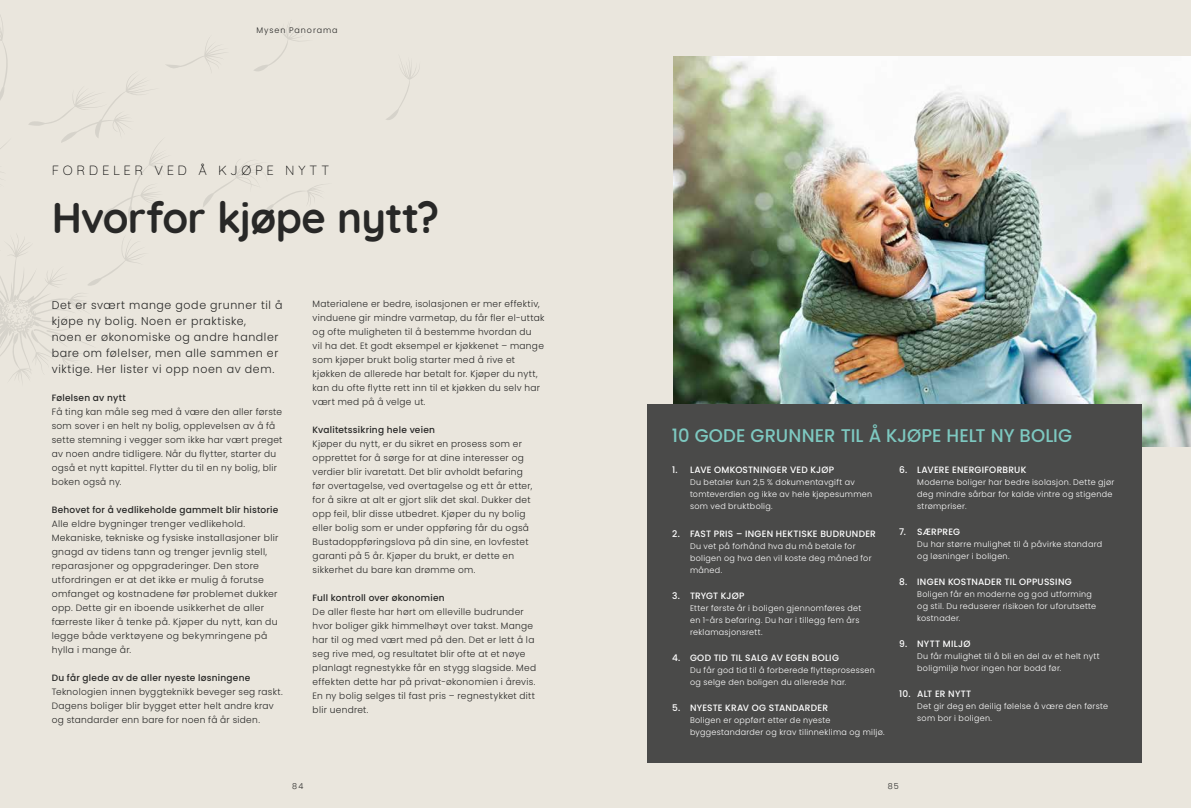
<style>
.page{position:relative;width:1191px;height:808px;background:#eae6dd}
.page>*{position:absolute;margin:0;border:0;box-sizing:border-box;transform-origin:0 0}
.t1{font:700 42.8px "Quicksand";letter-spacing:-.015em;color:#282827}
.t2{font:500 18.4px "Poppins";letter-spacing:.005em;color:#7dc8c0}
.t3{font:300 13.3px "Quicksand";letter-spacing:.285em;color:#000}
.t4{font:300 11.2px/16px "Poppins";letter-spacing:.055em;color:#282827}
.t5{font:300 9.2px/14px "Poppins";letter-spacing:.03em;color:#282827}
.t6{font:500 9.2px "Poppins";letter-spacing:.025em;color:#fff}
.t7{font:500 9.2px "Poppins";letter-spacing:.025em;color:#282827}
.t8{font:500 9.2px "Poppins";letter-spacing:-.005em;color:#fff}
.t9{font:300 8.2px/12px "Poppins";letter-spacing:.035em;color:#fff}
.t10{font:300 8.2px "Poppins";letter-spacing:.115em;color:#282827}
</style>
<div class="page">
<svg style="left:0;top:15px;width:419px;height:364px"></svg>
<img style="left:673px;top:57px;width:518px;height:390px">
<div style="left:647px;top:405px;width:494px;height:358px;background:#4a4a49"></div>
<p class="t10" style="left:256px;top:26px;width:82px">Mysen Panorama</p>
<h3 class="t3" style="left:52px;top:160px;width:279px">FORDELER VED Å KJØPE NYTT</h3>
<h1 class="t1" style="left:52px;top:183px;width:389px">Hvorfor kjøpe nytt?</h1>
<p class="t4" style="left:52px;top:297px;width:232px">Det er svært mange gode grunner til å kjøpe ny bolig. Noen er praktiske,<br>noen er økonomiske og andre handler bare om følelser, men alle sammen er viktige. Her lister vi opp noen av dem.</p>
<p class="t7" style="left:52px;top:392px;width:75px">Følelsen av nytt</p>
<p class="t5" style="left:52px;top:405px;width:232px">Få ting kan måle seg med å være den aller første som sover i en helt ny bolig, opplevelsen av å få sette stemning i vegger som ikke har vært preget av noen andre tidligere. Når du flytter, starter du også et nytt kapittel. Flytter du til en ny bolig, blir boken også ny.</p>
<p class="t7" style="left:52px;top:504px;width:228px">Behovet for å vedlikeholde gammelt blir historie</p>
<p class="t5" style="left:52px;top:517px;width:228px">Alle eldre bygninger trenger vedlikehold.<br>Mekaniske, tekniske og fysiske installasjoner blir gnagd av tidens tann og trenger jevnlig stell, reparasjoner og oppgraderinger. Den store utfordringen er at det ikke er mulig å forutse omfanget og kostnadene før problemet dukker opp. Dette gir en iboende usikkerhet de aller færreste liker å tenke på. Kjøper du nytt, kan du legge både verktøyene og bekymringene på hylla i mange år.</p>
<p class="t7" style="left:52px;top:672px;width:200px">Du får glede av de aller nyeste løsningene</p>
<p class="t5" style="left:52px;top:685px;width:233px">Teknologien innen byggteknikk beveger seg raskt.<br>Dagens boliger blir bygget etter helt andre krav og standarder enn bare for noen få år siden.</p>
<p class="t5" style="left:313px;top:297px;width:233px">Materialene er bedre, isolasjonen er mer effektiv, vinduene gir mindre varmetap, du får fler el-uttak og ofte muligheten til å bestemme hvordan du<br>vil ha det. Et godt eksempel er kjøkkenet – mange som kjøper brukt bolig starter med å rive et kjøkken de allerede har betalt for. Kjøper du nytt, kan du ofte flytte rett inn til et kjøkken du selv har vært med på å velge ut.</p>
<p class="t7" style="left:313px;top:424px;width:124px">Kvalitetssikring hele veien</p>
<p class="t5" style="left:313px;top:437px;width:221px">Kjøper du nytt, er du sikret en prosess som er opprettet for å sørge for at dine interesser og verdier blir ivaretatt. Det blir avholdt befaring før overtagelse, ved overtagelse og ett år etter, for å sikre at alt er gjort slik det skal. Dukker det opp feil, blir disse utbedret. Kjøper du ny bolig eller bolig som er under oppføring får du også Bustadoppføringslova på din sine, en lovfestet garanti på 5 år. Kjøper du brukt, er dette en sikkerhet du bare kan drømme om.</p>
<p class="t7" style="left:313px;top:592px;width:134px">Full kontroll over økonomien</p>
<p class="t5" style="left:313px;top:605px;width:225px">De aller fleste har hørt om elleville budrunder hvor boliger gikk himmelhøyt over takst. Mange har til og med vært med på den. Det er lett å la seg rive med, og resultatet blir ofte at et nøye planlagt regnestykke får en stygg slagside. Med effekten dette har på privat-økonomien i årevis.<br>En ny bolig selges til fast pris – regnestykket ditt blir uendret.</p>
<h2 class="t2" style="left:672px;top:425px;width:402px">10 GODE GRUNNER TIL Å KJØPE HELT NY BOLIG</h2>
<p class="t6" style="left:672px;top:464px;width:164px">1. LAVE OMKOSTNINGER VED KJØP</p>
<p class="t9" style="left:690px;top:476px;width:184px">Du betaler kun 2,5 % dokumentavgift av tomteverdien og ikke av hele kjøpesummen som ved bruktbolig.</p>
<p class="t6" style="left:672px;top:528px;width:205px">2. FAST PRIS – INGEN HEKTISKE BUDRUNDER</p>
<p class="t9" style="left:690px;top:540px;width:183px">Du vet på forhånd hva du må betale for boligen og hva den vil koste deg måned for måned.</p>
<p class="t8" style="left:672px;top:590px;width:74px">3. TRYGT KJØP</p>
<p class="t9" style="left:690px;top:602px;width:173px">Etter første år i boligen gjennomføres det en 1-års befaring. Du har i tillegg fem års reklamasjonsrett.</p>
<p class="t6" style="left:672px;top:652px;width:168px">4. GOD TID TIL SALG AV EGEN BOLIG</p>
<p class="t9" style="left:690px;top:664px;width:186px">Du får god tid til å forberede flytteprosessen og selge den boligen du allerede har.</p>
<p class="t6" style="left:672px;top:702px;width:158px">5. NYESTE KRAV OG STANDARDER</p>
<p class="t9" style="left:690px;top:714px;width:196px">Boligen er oppført etter de nyeste byggestandarder og krav tilinneklima og miljø.</p>
<p class="t6" style="left:899px;top:464px;width:129px">6. LAVERE ENERGIFORBRUK</p>
<p class="t9" style="left:917px;top:476px;width:199px">Moderne boliger har bedre isolasjon. Dette gjør deg mindre sårbar for kalde vintre og stigende strømpriser.</p>
<p class="t6" style="left:899px;top:526px;width:62px">7. SÆRPREG</p>
<p class="t9" style="left:917px;top:538px;width:186px">Du har større mulighet til å påvirke standard og løsninger i boligen.</p>
<p class="t6" style="left:899px;top:576px;width:174px">8. INGEN KOSTNADER TIL OPPUSSING</p>
<p class="t9" style="left:917px;top:588px;width:180px">Boligen får en moderne og god utforming og stil. Du reduserer risikoen for uforutsette kostnader.</p>
<p class="t6" style="left:899px;top:638px;width:73px">9. NYTT MILJØ</p>
<p class="t9" style="left:917px;top:650px;width:184px">Du får mulighet til å bli en del av et helt nytt boligmiljø hvor ingen har bodd før.</p>
<p class="t6" style="left:899px;top:688px;width:73px">10. ALT ER NYTT</p>
<p class="t9" style="left:917px;top:700px;width:192px">Det gir deg en deilig følelse å være den første som bor i boligen.</p>
<p class="t10" style="left:292px;top:781px;width:13px">84</p>
<p class="t10" style="left:887px;top:781px;width:12px">85</p>
</div>
